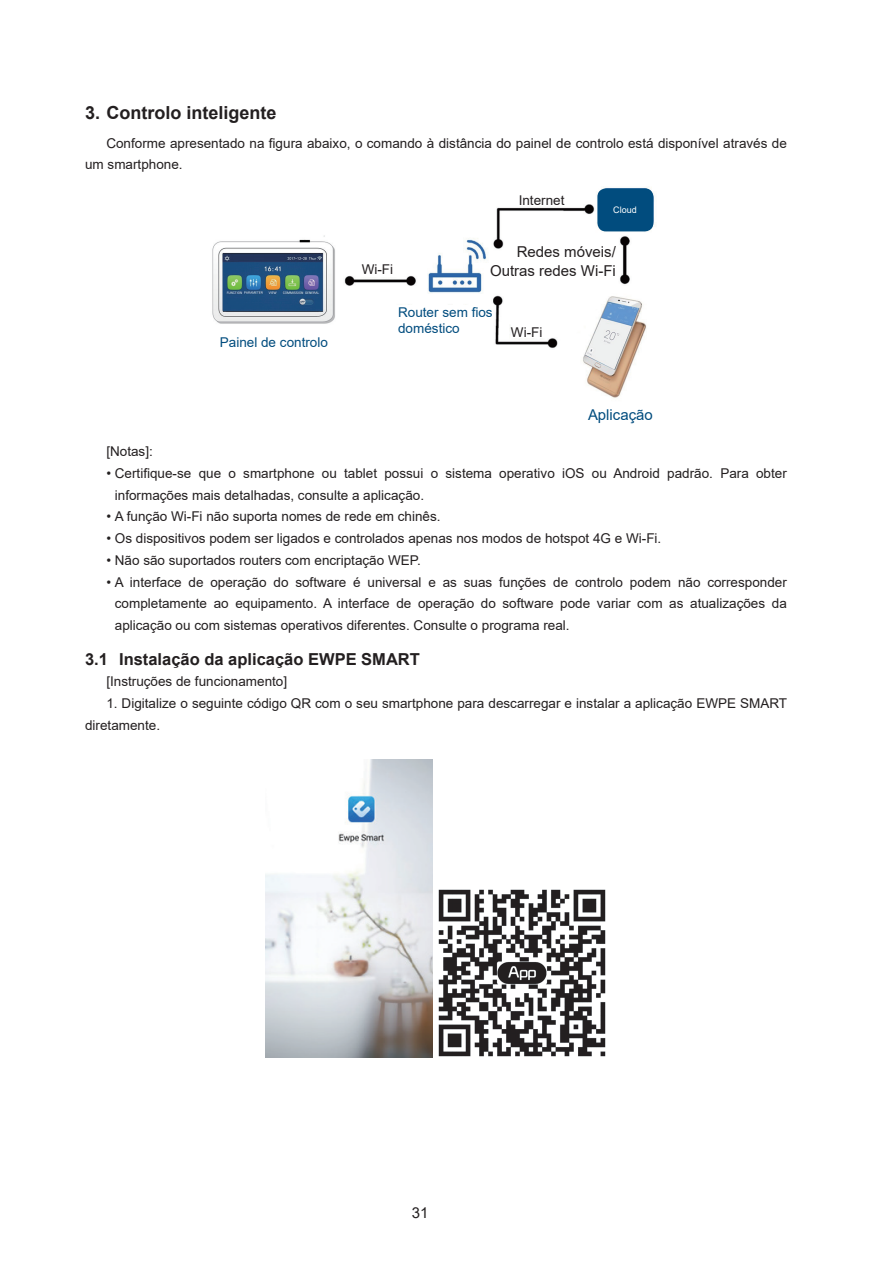
<style>
.page{position:relative;width:872px;height:1263px;background:#fff}
.page>*{position:absolute;margin:0;border:0;box-sizing:border-box;transform-origin:0 0}
.t1{font:700 18px "Arial";color:#231f20}
.t2{font:700 16.5px "Arial";color:#231f20}
.t3{font:15px/19.5px "Arial";color:#231f20;text-align:right}
.t4{font:14.85px "Arial";color:#014c7e}
.t5{font:13.5px/21.8px "Arial";color:#231f20}
.t6{font:13.5px/16.2px "Arial";color:#014c7e}
.t7{font:9px "Arial";color:#fff}
</style>
<div class="page">
<img style="left:212px;top:187px;width:442px;height:211px">
<div style="left:227px;top:335px;width:98px;height:18px;background:#fff"></div>
<div style="left:359px;top:259px;width:39px;height:18px;background:#fff"></div>
<div style="left:393px;top:305px;width:98px;height:37px;background:#fff"></div>
<div style="left:513px;top:187px;width:53px;height:18px;background:#fff"></div>
<div style="left:540px;top:241px;width:76px;height:36px;background:#fff"></div>
<div style="left:511px;top:323px;width:39px;height:15px;background:#fff"></div>
<div style="left:597px;top:188px;width:56px;height:43px;background:#014c7e;border-radius:9px"></div>
<img style="left:265px;top:759px;width:167px;height:299px">
<img style="left:438px;top:889px;width:168px;height:168px">
<h1 class="t1" style="left:85px;top:100px;width:193px">3. Controlo inteligente</h1>
<p class="t5" style="left:85px;top:132px;width:703px;text-indent:21px">Conforme apresentado na figura abaixo, o comando à distância do painel de controlo está disponível através de um smartphone.</p>
<p class="t6" style="left:220px;top:334px;width:110px">Painel de controlo</p>
<p class="t5" style="left:362px;top:259px;width:33px">Wi-Fi</p>
<p class="t5" style="left:518px;top:189px;width:47px">Internet</p>
<p class="t7" style="left:613px;top:203px;width:25px">Cloud</p>
<p class="t3" style="left:490px;top:241px;width:127px">Redes móveis/<br>Outras redes Wi-Fi</p>
<p class="t6" style="left:398px;top:304px;width:96px">Router sem fios doméstico</p>
<p class="t5" style="left:511px;top:322px;width:33px">Wi-Fi</p>
<p class="t4" style="left:588px;top:404px;width:66px">Aplicação</p>
<p class="t5" style="left:106px;top:440px;width:48px">[Notas]:</p>
<p class="t5" style="left:115px;top:462px;width:673px;text-indent:-9px">• Certifique-se que o smartphone ou tablet possui o sistema operativo iOS ou Android padrão. Para obter informações mais detalhadas, consulte a aplicação.</p>
<p class="t5" style="left:106px;top:506px;width:336px">• A função Wi-Fi não suporta nomes de rede em chinês.</p>
<p class="t5" style="left:106px;top:527px;width:556px">• Os dispositivos podem ser ligados e controlados apenas nos modos de hotspot 4G e Wi-Fi.</p>
<p class="t5" style="left:106px;top:549px;width:316px">• Não são suportados routers com encriptação WEP.</p>
<p class="t5" style="left:115px;top:571px;width:673px;text-align:justify;text-indent:-9px">• A interface de operação do software é universal e as suas funções de controlo podem não corresponder completamente ao equipamento. A interface de operação do software pode variar com as atualizações da aplicação ou com sistemas operativos diferentes. Consulte o programa real.</p>
<p class="t2" style="left:85px;top:647px;width:336px">3.1 Instalação da aplicação EWPE SMART</p>
<p class="t5" style="left:106px;top:671px;width:182px">[Instruções de funcionamento]</p>
<p class="t5" style="left:85px;top:692px;width:703px;text-indent:21px">1. Digitalize o seguinte código QR com o seu smartphone para descarregar e instalar a aplicação EWPE SMART diretamente.</p>
<p class="t3" style="left:412px;top:1202px;width:18px">31</p>
</div>
